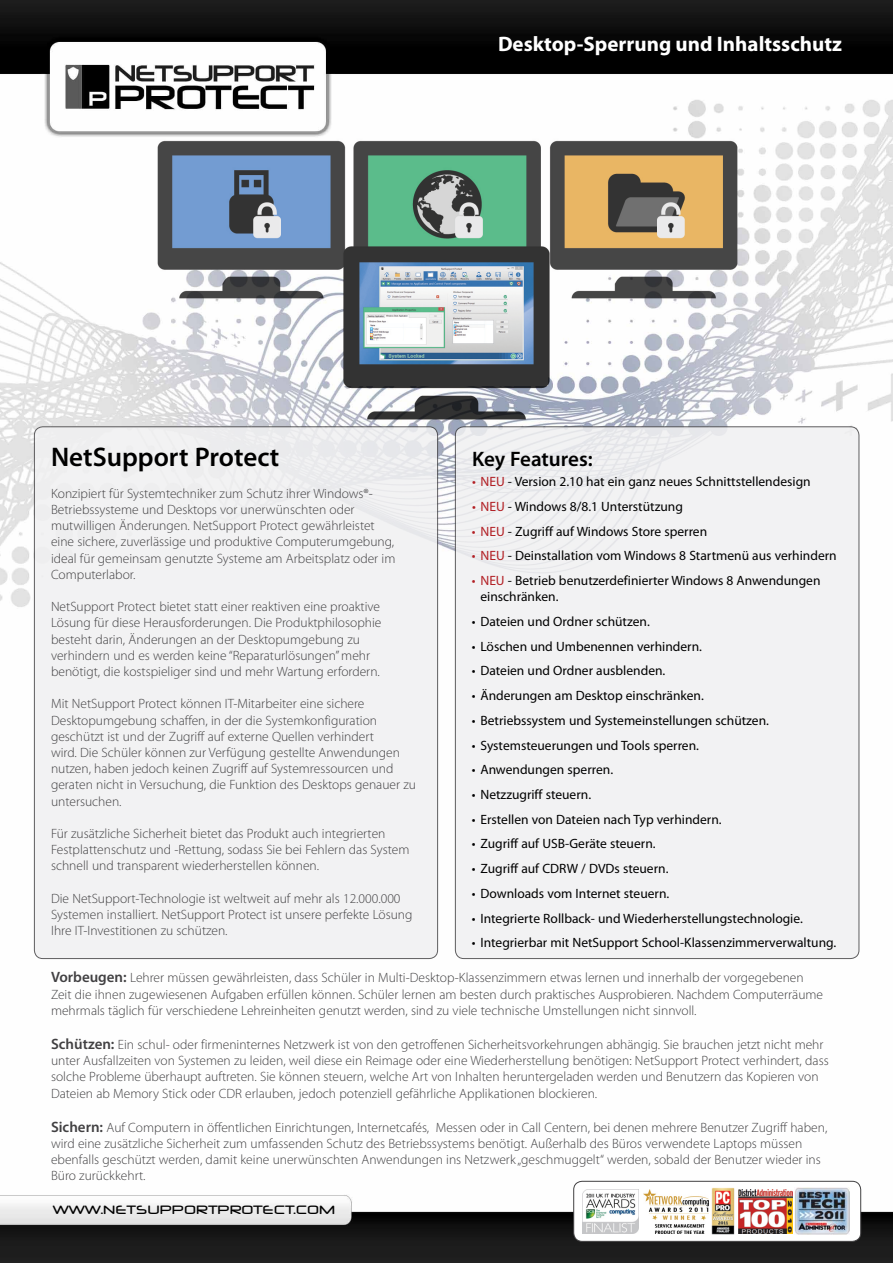
<style>
.page{position:relative;width:893px;height:1263px;background:#fff}
.page>*{position:absolute;margin:0;border:0;box-sizing:border-box;transform-origin:0 0}
.t1{font:600 27px "Myriad Pro";color:#000}
.t2{font:700 21px "Myriad Pro";color:#fff}
.t3{font:600 21px "Myriad Pro";letter-spacing:-.005em;color:#000}
.t4{font:300 13.5px/16.2px "Myriad Pro";color:#414042}
.t5{font:13.5px/16.2px "Myriad Pro";color:#000}
.t6{font:500 13.5px "Neuropol";color:#000}
.s1{color:#b21f24}
.s2{font-weight:600;font-size:15px}
</style>
<div class="page">
<img style="left:0;top:0;width:893px;height:1263px">
<div style="left:455px;top:427px;width:404px;height:531px;background:#f1f1f2;border-radius:9px"></div>
<div style="left:34px;top:427px;width:404px;height:531px;background:#f1f1f2;border-radius:9px"></div>
<div style="left:574px;top:1181px;width:287px;height:60px;background:#fff;border-radius:9px"></div>
<div style="left:573px;top:1181px;width:288px;height:61px;border:1px solid #414042;border-radius:9px"></div>
<img style="left:583px;top:1189px;width:55px;height:45px">
<img style="left:643px;top:1189px;width:65px;height:45px">
<img style="left:711px;top:1187px;width:24px;height:48px">
<img style="left:739px;top:1189px;width:54px;height:44px">
<img style="left:795px;top:1187px;width:55px;height:48px">
<img style="left:51px;top:105px;width:791px;height:323px">
<h2 class="t2" style="left:498px;top:30px;width:345px">Desktop-Sperrung und Inhaltsschutz</h2>
<h1 class="t1" style="left:51px;top:440px;width:230px">NetSupport Protect</h1>
<p class="t4" style="left:51px;top:485px;width:346px">Konzipiert für Systemtechniker zum Schutz ihrer Windows®- Betriebssysteme und Desktops vor unerwünschten oder mutwilligen Änderungen. NetSupport Protect gewährleistet eine sichere, zuverlässige und produktive Computerumgebung, ideal für gemeinsam genutzte Systeme am Arbeitsplatz oder im Computerlabor.</p>
<p class="t4" style="left:51px;top:598px;width:332px">NetSupport Protect bietet statt einer reaktiven eine proaktive Lösung für diese Herausforderungen. Die Produktphilosophie besteht darin, Änderungen an der Desktopumgebung zu verhindern und es werden keine “Reparaturlösungen” mehr benötigt, die kostspieliger sind und mehr Wartung erfordern.</p>
<p class="t4" style="left:51px;top:696px;width:366px">Mit NetSupport Protect können IT-Mitarbeiter eine sichere Desktopumgebung schaffen, in der die Systemkonfiguration geschützt ist und der Zugriff auf externe Quellen verhindert<br>wird. Die Schüler können zur Verfügung gestellte Anwendungen nutzen, haben jedoch keinen Zugriff auf Systemressourcen und geraten nicht in Versuchung, die Funktion des Desktops genauer zu untersuchen.</p>
<p class="t4" style="left:51px;top:825px;width:360px">Für zusätzliche Sicherheit bietet das Produkt auch integrierten<br>Festplattenschutz und -Rettung, sodass Sie bei Fehlern das System schnell und transparent wiederherstellen können.</p>
<p class="t4" style="left:51px;top:890px;width:363px">Die NetSupport-Technologie ist weltweit auf mehr als 12.000.000<br>Systemen installiert. NetSupport Protect ist unsere perfekte Lösung<br>Ihre IT-Investitionen zu schützen.</p>
<h2 class="t3" style="left:472px;top:445px;width:122px">Key Features:</h2>
<p class="t5" style="left:472px;top:473px;width:340px"><span class="s1">• NEU</span> - Version 2.10 hat ein ganz neues Schnittstellendesign</p>
<p class="t5" style="left:472px;top:498px;width:212px"><span class="s1">• NEU</span> - Windows 8/8.1 Unterstützung</p>
<p class="t5" style="left:472px;top:523px;width:237px"><span class="s1">• NEU</span> - Zugriff auf Windows Store sperren</p>
<p class="t5" style="left:472px;top:547px;width:366px"><span class="s1">• NEU</span> - Deinstallation vom Windows 8 Startmenü aus verhindern</p>
<p class="t5" style="left:480px;top:572px;width:342px;text-indent:-8px"><span class="s1">• NEU</span> - Betrieb benutzerdefinierter Windows 8 Anwendungen einschränken.</p>
<p class="t5" style="left:472px;top:613px;width:179px">• Dateien und Ordner schützen.</p>
<p class="t5" style="left:472px;top:638px;width:232px">• Löschen und Umbenennen verhindern.</p>
<p class="t5" style="left:472px;top:662px;width:195px">• Dateien und Ordner ausblenden.</p>
<p class="t5" style="left:472px;top:687px;width:233px">• Änderungen am Desktop einschränken.</p>
<p class="t5" style="left:472px;top:712px;width:299px">• Betriebssystem und Systemeinstellungen schützen.</p>
<p class="t5" style="left:472px;top:737px;width:229px">• Systemsteuerungen und Tools sperren.</p>
<p class="t5" style="left:472px;top:761px;width:143px">• Anwendungen sperren.</p>
<p class="t5" style="left:472px;top:786px;width:121px">• Netzzugriff steuern.</p>
<p class="t5" style="left:472px;top:811px;width:251px">• Erstellen von Dateien nach Typ verhindern.</p>
<p class="t5" style="left:472px;top:835px;width:185px">• Zugriff auf USB-Geräte steuern.</p>
<p class="t5" style="left:472px;top:860px;width:198px">• Zugriff auf CDRW / DVDs steuern.</p>
<p class="t5" style="left:472px;top:885px;width:199px">• Downloads vom Internet steuern.</p>
<p class="t5" style="left:472px;top:910px;width:332px">• Integrierte Rollback- und Wiederherstellungstechnologie.</p>
<p class="t5" style="left:472px;top:934px;width:366px">• Integrierbar mit NetSupport School-Klassenzimmerverwaltung.</p>
<p class="t4" style="left:51px;top:970px;width:774px"><span class="s2">Vorbeugen:</span> Lehrer müssen gewährleisten, dass Schüler in Multi-Desktop-Klassenzimmern etwas lernen und innerhalb der vorgegebenen<br>Zeit die ihnen zugewiesenen Aufgaben erfüllen können. Schüler lernen am besten durch praktisches Ausprobieren. Nachdem Computerräume mehrmals täglich für verschiedene Lehreinheiten genutzt werden, sind zu viele technische Umstellungen nicht sinnvoll.</p>
<p class="t4" style="left:51px;top:1036px;width:779px"><span class="s2">Schützen:</span> Ein schul- oder firmeninternes Netzwerk ist von den getroffenen Sicherheitsvorkehrungen abhängig. Sie brauchen jetzt nicht mehr unter Ausfallzeiten von Systemen zu leiden, weil diese ein Reimage oder eine Wiederherstellung benötigen: NetSupport Protect verhindert, dass solche Probleme überhaupt auftreten. Sie können steuern, welche Art von Inhalten heruntergeladen werden und Benutzern das Kopieren von Dateien ab Memory Stick oder CDR erlauben, jedoch potenziell gefährliche Applikationen blockieren.</p>
<p class="t4" style="left:51px;top:1119px;width:778px"><span class="s2">Sichern:</span> Auf Computern in öffentlichen Einrichtungen, Internetcafés, Messen oder in Call Centern, bei denen mehrere Benutzer Zugriff haben, wird eine zusätzliche Sicherheit zum umfassenden Schutz des Betriebssystems benötigt. Außerhalb des Büros verwendete Laptops müssen ebenfalls geschützt werden, damit keine unerwünschten Anwendungen ins Netzwerk „geschmuggelt“ werden, sobald der Benutzer wieder ins Büro zurückkehrt.</p>
<p class="t6" style="left:53px;top:1204px;width:284px">WWW.NETSUPPORTPROTECT.COM</p>
</div>
